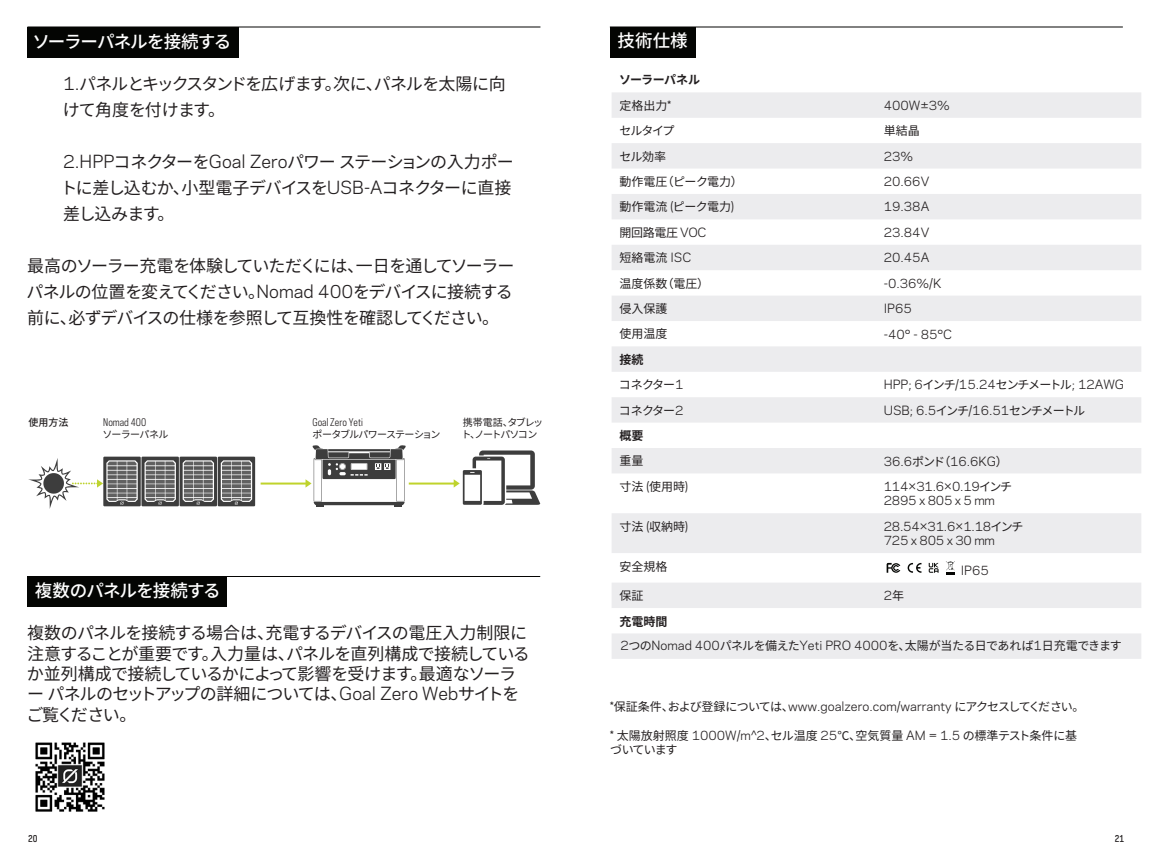
<style>
.page{position:relative;width:1152px;height:864px;background:#fff}
.page>*{position:absolute;margin:0;border:0;box-sizing:border-box;transform-origin:0 0}
.t1{font:500 17.6px "Noto Sans CJ Kjp";letter-spacing:-.05em;color:#fff}
.Main_Text{font:17px/26px "Noto Sans CJ Kjp";letter-spacing:-.055em;color:#231f20}
.Main_Text-2{font:12px/14.4px "Noto Sans CJ Kjp";letter-spacing:-.02em;color:#231f20}
.Main_Text-3{font:12px "Galaxie Polaris";color:#231f20}
.Main_Text-4{font:12px "Noto Sans CJ Kjp";letter-spacing:-.065em;color:#231f20}
.Main_Text-5{font:12px "Galaxie Polaris";letter-spacing:-.02em;color:#231f20}
.Main_Text-6{font:12px "Noto Sans CJ Kjp";color:#231f20}
.Main_Text-7{font:700 12px "Noto Sans CJ Kjp";letter-spacing:-.005em;color:#231f20}
.Main_Text-8{font:700 12px "Noto Sans CJ Kjp";letter-spacing:-.04em;color:#231f20}
.How_it_Works_Regular{font:10px "Noto Sans CJ Kjp";letter-spacing:-.08em;color:#231f20}
.How_it_Works_Regular-2{font:10px "Galaxie Polaris Condensed";color:#231f20}
.How_it_Works_Regular-3{font:10px/12px "Noto Sans CJ Kjp";letter-spacing:-.12em;color:#231f20}
.How_it_works_Bold{font:500 10px "Noto Sans CJ Kjp";color:#231f20}
.t2{font:500 9px "Galaxie Polaris Condensed";color:#231f20}
.s1{font-family:"Galaxie Polaris"}
.s2{font-family:"Noto Sans CJ Kjp"}
</style>
<div class="page">
<svg style="left:612px;top:92px;width:529px;height:567px;fill:#ececee"></svg>
<svg style="left:929px;top:563px;width:10px;height:10px"></svg>
<svg style="left:946px;top:561px;width:9px;height:14px"></svg>
<svg style="left:908px;top:563px;width:13px;height:10px"></svg>
<svg style="left:887px;top:563px;width:13px;height:10px"></svg>
<div style="left:610px;top:27px;width:86px;height:31px;background:#040503"></div>
<hr style="left:610px;top:26px;width:513px;height:2px;background:#040503">
<div style="left:27px;top:28px;width:212px;height:30px;background:#040503"></div>
<div style="left:27px;top:576px;width:200px;height:31px;background:#040503"></div>
<hr style="left:27px;top:26px;width:513px;height:2px;background:#040503">
<hr style="left:27px;top:576px;width:513px;height:1px;background:#040503">
<svg style="left:28px;top:457px;width:227px;height:52px"></svg>
<svg style="left:306px;top:445px;width:100px;height:62px"></svg>
<hr style="left:261px;top:483px;width:48px;height:2px;background:#c0d32b">
<svg style="left:454px;top:451px;width:87px;height:54px"></svg>
<hr style="left:409px;top:483px;width:48px;height:2px;background:#c0d32b">
<img style="left:35px;top:742px;width:70px;height:70px">
<p class="t1" style="left:32px;top:32px;width:200px">ソーラーパネルを接続する</p>
<p class="Main_Text" style="left:63px;top:71px;width:444px"><span class="s1">1.</span>パネルとキックスタンドを広げます。次に、パネルを太陽に向けて角度を付けます。</p>
<p class="Main_Text" style="left:60px;top:149px;width:455px"><span class="s1">2.HPP</span>コネクターを<span class="s1">Goal Zero</span>パワーステーションの入力ポートに差し込むか、小型電子デバイスを<span class="s1">USB-A</span>コネクターに直接差し込みます。</p>
<p class="Main_Text" style="left:26px;top:253px;width:489px;text-align:justify">最高のソーラー充電を体験していただくには、一日を通してソーラーパネルの位置を変えてください。<span class="s1">Nomad 400</span>をデバイスに接続する前に、必ずデバイスの仕様を参照して互換性を確認してください。</p>
<p class="How_it_works_Bold" style="left:28px;top:417px;width:42px">使用方法</p>
<p class="How_it_Works_Regular-2" style="left:103px;top:416px;width:45px">Nomad 400</p>
<p class="How_it_Works_Regular" style="left:103px;top:429px;width:67px">ソーラーパネル</p>
<p class="t1" style="left:35px;top:581px;width:187px">複数のパネルを接続する</p>
<p class="How_it_Works_Regular-2" style="left:313px;top:416px;width:52px">Goal Zero Yeti</p>
<p class="How_it_Works_Regular" style="left:313px;top:429px;width:129px">ポータブルパワーステーション</p>
<p class="How_it_Works_Regular-3" style="left:461px;top:417px;width:83px">携帯電話、タブレット、ノートパソコン</p>
<p class="Main_Text" style="left:26px;top:623px;width:505px;line-height:20.4px">複数のパネルを接続する場合は、充電するデバイスの電圧入力制限に注意することが重要です。入力量は、パネルを直列構成で接続しているか並列構成で接続しているかによって影響を受けます。最適なソーラーパネルのセットアップの詳細については、<span class="s1">Goal Zero Web</span>サイトをご覧ください。</p>
<p class="t1" style="left:618px;top:31px;width:72px">技術仕様</p>
<p class="Main_Text-8" style="left:619px;top:73px;width:82px">ソーラーパネル</p>
<p class="Main_Text-2" style="left:619px;top:99px;width:53px">定格出力<span class="s1">*</span></p>
<p class="Main_Text-3" style="left:884px;top:96px;width:68px">400W±3%</p>
<p class="Main_Text-2" style="left:619px;top:124px;width:57px">セルタイプ</p>
<p class="Main_Text-2" style="left:884px;top:124px;width:37px">単結晶</p>
<p class="Main_Text-2" style="left:619px;top:149px;width:48px">セル効率</p>
<p class="Main_Text-3" style="left:884px;top:147px;width:31px">23%</p>
<p class="Main_Text-6" style="left:619px;top:175px;width:125px">動作電圧（ピーク電力）</p>
<p class="Main_Text-3" style="left:884px;top:172px;width:47px">20.66V</p>
<p class="Main_Text-6" style="left:619px;top:200px;width:116px">動作電流 <span class="s1">(</span>ピーク電力<span class="s1">)</span></p>
<p class="Main_Text-3" style="left:884px;top:198px;width:47px">19.38A</p>
<p class="Main_Text-2" style="left:619px;top:226px;width:89px">開回路電圧 <span class="s1">VOC</span></p>
<p class="Main_Text-3" style="left:884px;top:223px;width:47px">23.84V</p>
<p class="Main_Text-2" style="left:619px;top:251px;width:73px">短絡電流 <span class="s1">ISC</span></p>
<p class="Main_Text-3" style="left:884px;top:249px;width:47px">20.45A</p>
<p class="Main_Text-2" style="left:619px;top:276px;width:91px">温度係数（電圧）</p>
<p class="Main_Text-3" style="left:884px;top:274px;width:59px">-0.36%/K</p>
<p class="Main_Text-2" style="left:619px;top:302px;width:49px">侵入保護</p>
<p class="Main_Text-3" style="left:884px;top:299px;width:30px">IP65</p>
<p class="Main_Text-2" style="left:619px;top:327px;width:49px">使用温度</p>
<p class="Main_Text-3" style="left:884px;top:325px;width:70px">-40° - 85°C</p>
<p class="Main_Text-7" style="left:619px;top:353px;width:25px">接続</p>
<p class="Main_Text-2" style="left:619px;top:378px;width:66px">コネクター<span class="s1">1</span></p>
<p class="Main_Text-3" style="left:884px;top:376px;width:242px">HPP; 6<span class="s2">インチ</span>/15.24<span class="s2">センチメートル</span>; 12AWG</p>
<p class="Main_Text-2" style="left:619px;top:403px;width:66px">コネクター<span class="s1">2</span></p>
<p class="Main_Text-3" style="left:884px;top:401px;width:203px">USB; 6.5<span class="s2">インチ</span>/16.51<span class="s2">センチメートル</span></p>
<p class="Main_Text-7" style="left:619px;top:429px;width:25px">概要</p>
<p class="Main_Text-2" style="left:619px;top:454px;width:25px">重量</p>
<p class="Main_Text-3" style="left:884px;top:452px;width:126px">36.6<span class="s2">ポンド（</span>16.6KG<span class="s2">）</span></p>
<p class="Main_Text-2" style="left:619px;top:480px;width:70px">寸法 <span class="s1">(</span>使用時<span class="s1">)</span></p>
<p class="Main_Text-3" style="left:884px;top:477px;width:130px">114×31.6×0.19<span class="s2">インチ</span></p>
<p class="Main_Text-5" style="left:884px;top:492px;width:113px">2895 x 805 x 5 mm</p>
<p class="Main_Text-2" style="left:619px;top:519px;width:70px">寸法 <span class="s1">(</span>収納時<span class="s1">)</span></p>
<p class="Main_Text-3" style="left:884px;top:517px;width:141px">28.54×31.6×1.18<span class="s2">インチ</span></p>
<p class="Main_Text-5" style="left:884px;top:532px;width:113px">725 x 805 x 30 mm</p>
<p class="Main_Text-2" style="left:619px;top:559px;width:49px">安全規格</p>
<p class="Main_Text-3" style="left:961px;top:561px;width:30px">IP65</p>
<p class="Main_Text-2" style="left:619px;top:589px;width:25px">保証</p>
<p class="Main_Text-3" style="left:884px;top:587px;width:22px">2<span class="s2">年</span></p>
<p class="Main_Text-7" style="left:619px;top:614px;width:49px">充電時間</p>
<p class="Main_Text-2" style="left:620px;top:639px;width:503px"><span class="s1">2</span>つの<span class="s1">Nomad 400</span>パネルを備えた<span class="s1">Yeti PRO 4000</span>を、太陽が当たる日であれば<span class="s1">1</span>日充電できます</p>
<p class="Main_Text-4" style="left:610px;top:700px;width:476px"><span class="s1">*</span>保証条件、および登録については、<span class="s1">www.goalzero.com/warranty</span> にアクセスしてください。</p>
<p class="Main_Text-2" style="left:610px;top:729px;width:468px"><span class="s1">*</span> 太陽放射照度 <span class="s1">1000W/m^2</span>、セル温度 <span class="s1">25</span>℃、空気質量 <span class="s1">AM = 1.5</span> の標準テスト条件に基づいています</p>
<p class="t2" style="left:28px;top:832px;width:11px">20</p>
<p class="t2" style="left:1115px;top:832px;width:11px">21</p>
</div>
